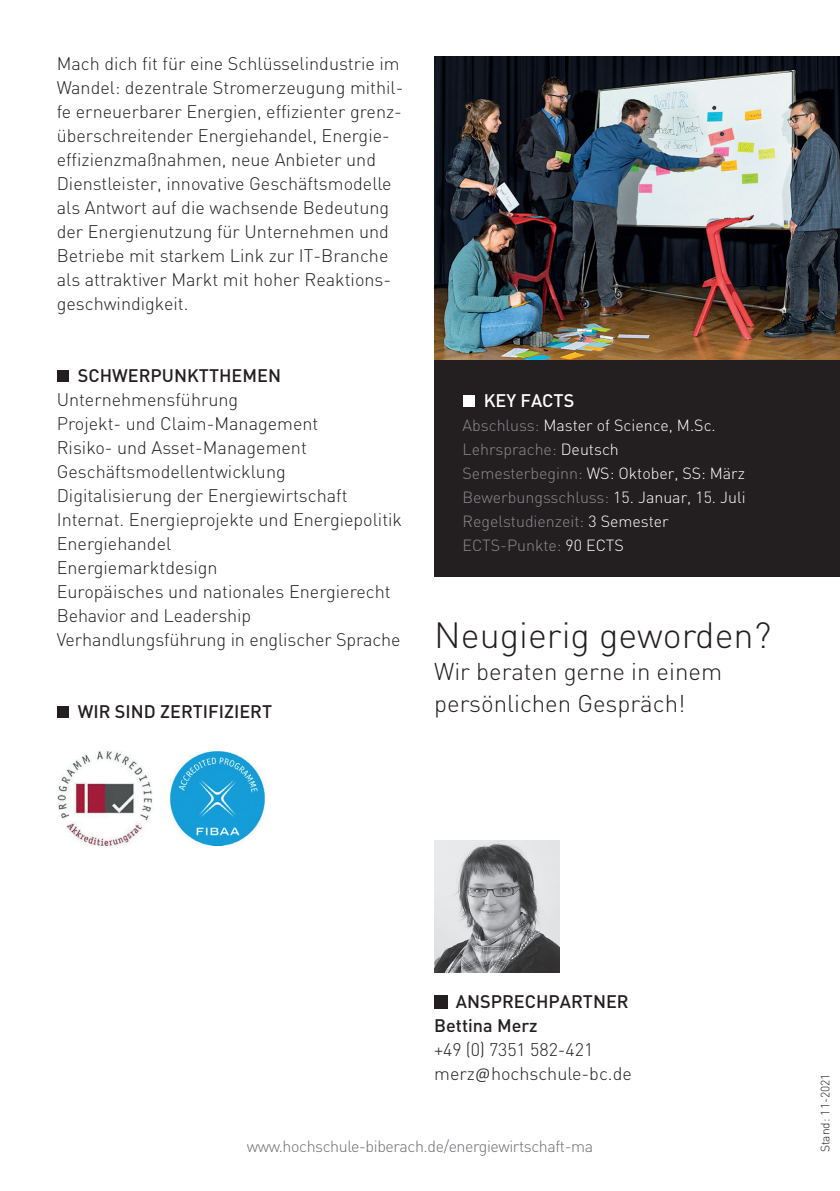
<style>
.page{position:relative;width:840px;height:1191px;background:#fff}
.page>*{position:absolute;margin:0;border:0;box-sizing:border-box;transform-origin:0 0}
.t1{font:300 36px "DIN";color:#231f20}
.t2{font:300 24px/32px "DIN";color:#231f20}
.t3{font:300 18px/24px "DIN";color:#231f20}
.t4{font:500 18px/24px "DIN";color:#231f20}
.t5{font:500 18px "DIN";color:#fff}
.t6{font:300 16px/24px "DIN";color:#8a8c8f}
.t7{font:300 16px "DIN";letter-spacing:-.025em;color:#6c6d70}
.t8{font:300 12px "DIN";color:#231f20}
.s1{color:#fff}
.s2{font-family:"Calibri"}
</style>
<div class="page">
<img style="left:434px;top:57px;width:405px;height:303px">
<div style="left:57px;top:370px;width:12px;height:12px;background:#231f20"></div>
<div style="left:57px;top:706px;width:12px;height:12px;background:#231f20"></div>
<img style="left:57px;top:751px;width:208px;height:95px">
<div style="left:434px;top:360px;width:405px;height:216px;background:#231f20"></div>
<div style="left:462px;top:395px;width:12px;height:12px;background:#fff"></div>
<img style="left:434px;top:840px;width:125px;height:132px">
<div style="left:434px;top:995px;width:13px;height:13px;background:#231f20"></div>
<p class="t3" style="left:57px;top:51px;width:348px">Mach dich fit für eine Schlüsselindustrie im Wandel: dezentrale Stromerzeugung mithil&shy;fe erneuerbarer Energien, effizienter grenz&shy;überschreitender Energiehandel, Energie&shy;effizienzmaßnahmen, neue Anbieter und Dienstleister, innovative Geschäftsmodelle als Antwort auf die wachsende Bedeutung der Energienutzung für Unternehmen und Betriebe mit starkem Link zur IT-Branche als attraktiver Markt mit hoher Reaktions&shy;geschwindigkeit.</p>
<p class="t4" style="left:78px;top:362px;width:204px">SCHWERPUNKTTHEMEN</p>
<p class="t3" style="left:57px;top:387px;width:347px">Unternehmensführung<br>Projekt- und Claim-Management<br>Risiko- und Asset-Management<br>Geschäftsmodellentwicklung<br>Digitalisierung der Energiewirtschaft<br>Internat. Energieprojekte und Energiepolitik<br>Energiehandel<br>Energiemarktdesign<br>Europäisches und nationales Energierecht<br>Behavior and Leadership<br>Verhandlungsführung in englischer Sprache</p>
<p class="t4" style="left:78px;top:698px;width:196px">WIR SIND ZERTIFIZIERT</p>
<p class="t5" style="left:483px;top:389px;width:92px">KEY FACTS</p>
<p class="t6" style="left:462px;top:413px;width:284px">Abschluss: <span class="s1">Master of Science, M.Sc.<br></span>Lehrsprache: <span class="s1">Deutsch<br></span>Semesterbeginn: <span class="s1">WS: Oktober, SS: März<br></span>Bewerbungsschluss: <span class="s1">15. Januar, 15. Juli<br></span>Regelstudienzeit: <span class="s1">3 Semester<br></span>ECTS-Punkte: <span class="s1">90 ECTS</span></p>
<h1 class="t1" style="left:434px;top:613px;width:338px">Neugierig geworden?</h1>
<h2 class="t2" style="left:434px;top:655px;width:289px">Wir beraten gerne in einem persönlichen Gespräch!</h2>
<p class="t4" style="left:434px;top:989px;width:196px;text-indent:22px">ANSPRECHPARTNER<br>Bettina Merz</p>
<p class="t3" style="left:434px;top:1037px;width:199px">+49 (0) 7351 582-421 merz<span class="s2">@</span>hochschule-bc.de</p>
<p class="t7" style="left:246px;top:1136px;width:348px">www.hochschule-biberach.de/energiewirtschaft-ma</p>
<p class="t8" style="left:817px;top:1152px;width:80px;rotate:-90deg">Stand: 11-2021</p>
</div>
